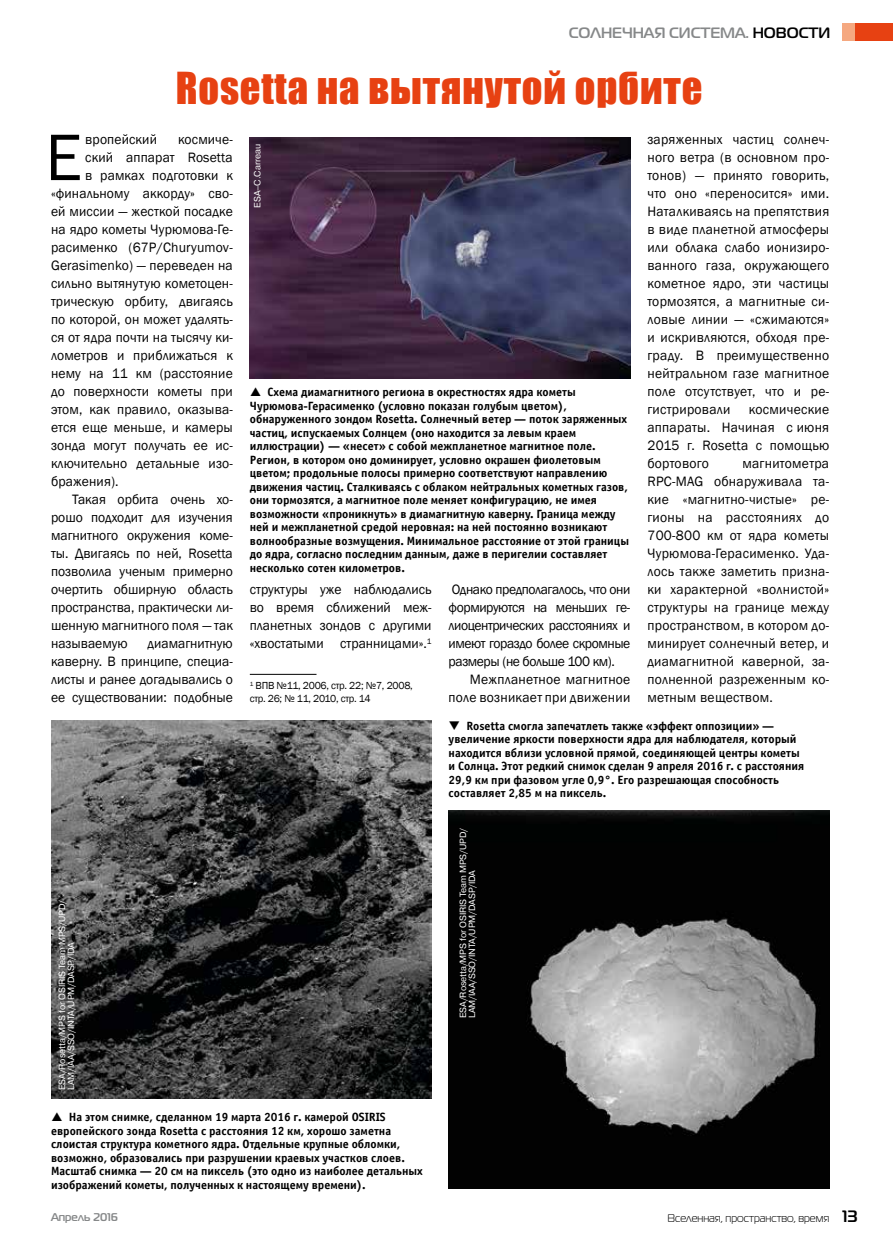
<style>
.page{position:relative;width:893px;height:1255px;background:#fff}
.page>*{position:absolute;margin:0;border:0;box-sizing:border-box;transform-origin:0 0}
.t1{font:67.95px "Franklin Gothic";color:#000}
.t2{font:40.5px "Impact";letter-spacing:.02em;color:#e74112}
.t3{font:700 15px "Magistral C";color:#868889}
.t4{font:13.95px/18px "Franklin Gothic";letter-spacing:.01em;color:#000;text-align:justify}
.t5{font:13.95px "Franklin Gothic";letter-spacing:-.03em;color:#000}
.t6{font:700 12px/13.5px "Officina Sans C";color:#000}
.t7{font:11.25px "Magistral C";color:#000}
.t8{font:700 11.25px "Magistral C";color:#868889}
.t9{font:10.5px/12.3px "Franklin Gothic";letter-spacing:-.025em;color:#000}
.t10{font:9px/9px "Pragmatica C";letter-spacing:-.01em;color:#fff}
.s1{color:#000}
.s2{font-weight:700;font-size:16.5px}
</style>
<div class="page">
<div style="left:855px;top:23px;width:38px;height:17px;background:#e74112"></div>
<div style="left:842px;top:23px;width:13px;height:17px;background:#f5a880"></div>
<img style="left:250px;top:137px;width:380px;height:241px">
<img style="left:51px;top:720px;width:381px;height:378px">
<img style="left:449px;top:810px;width:380px;height:377px">
<hr style="left:250px;top:674px;width:66px;height:1px;background:#000">
<p class="t3" style="left:569px;top:24px;width:230px">СОЛНЕЧНАЯ СИСТЕМА. <span class="s1">но вости</span></p>
<p class="t2" style="left:176px;top:57px;width:528px">Rosetta на вытянутой орбите</p>
<p class="t1" style="left:45px;top:115px;width:38px">Е</p>
<p class="t4" style="left:85px;top:131px;width:73px">вропейский</p>
<p class="t4" style="left:178px;top:131px;width:56px">космиче-</p>
<p class="t4" style="left:85px;top:149px;width:149px">ский аппарат Rosetta</p>
<p class="t4" style="left:85px;top:167px;width:149px">в рамках подготовки к</p>
<p class="t4" style="left:51px;top:185px;width:183px">«финальному аккорду» сво-</p>
<p class="t4" style="left:51px;top:203px;width:183px">ей миссии — жесткой посадке</p>
<p class="t4" style="left:51px;top:221px;width:183px">на ядро кометы Чурюмова-Ге-</p>
<p class="t4" style="left:51px;top:239px;width:183px">расименко (67P/Churyumov-</p>
<p class="t4" style="left:51px;top:257px;width:183px">Gerasimenko) — переведен на</p>
<p class="t4" style="left:51px;top:275px;width:183px">сильно вытянутую кометоцен-</p>
<p class="t4" style="left:51px;top:293px;width:183px">трическую орбиту, двигаясь</p>
<p class="t4" style="left:51px;top:311px;width:183px">по которой, он может удалять-</p>
<p class="t4" style="left:51px;top:329px;width:183px">ся от ядра почти на тысячу ки-</p>
<p class="t4" style="left:51px;top:347px;width:183px">лометров и приближаться к</p>
<p class="t4" style="left:51px;top:365px;width:183px">нему на 11 км (расстояние</p>
<p class="t4" style="left:51px;top:383px;width:183px">до поверхности кометы при</p>
<p class="t4" style="left:51px;top:401px;width:183px">этом, как правило, оказыва-</p>
<p class="t4" style="left:51px;top:419px;width:183px">ется еще меньше, и камеры</p>
<p class="t4" style="left:51px;top:437px;width:183px">зонда могут получать ее ис-</p>
<p class="t4" style="left:51px;top:455px;width:183px">ключительно детальные изо-</p>
<p class="t4" style="left:51px;top:473px;width:69px">бражения).</p>
<p class="t4" style="left:72px;top:491px;width:162px">Такая орбита очень хо-</p>
<p class="t4" style="left:51px;top:509px;width:183px">рошо подходит для изучения</p>
<p class="t4" style="left:51px;top:527px;width:183px">магнитного окружения коме-</p>
<p class="t4" style="left:51px;top:545px;width:183px">ты. Двигаясь по ней, Rosetta</p>
<p class="t4" style="left:51px;top:563px;width:183px">позволила ученым примерно</p>
<p class="t4" style="left:51px;top:581px;width:183px">очертить обширную область</p>
<p class="t4" style="left:51px;top:599px;width:183px">пространства, практически ли-</p>
<p class="t4" style="left:51px;top:617px;width:183px">шенную магнитного поля — так</p>
<p class="t4" style="left:51px;top:635px;width:78px">называемую</p>
<p class="t4" style="left:51px;top:635px;width:183px;text-indent:97px">диамагнитную каверну. В принципе, специа&shy;листы и ранее догадывались о ее существовании: подобные</p>
<p class="t10" style="left:58px;top:1089px;width:191px;rotate:-90deg">ESA/Rosetta/MPS for OSIRIS Team MPS/UPD/<br>LAM/IAA/SSO/INTA/UPM/DASP/IDA</p>
<p class="t10" style="left:253px;top:207px;width:65px;rotate:-90deg">ESA–C.Carreau</p>
<p class="t6" style="left:250px;top:385px;width:381px;text-indent:18px">Схема диамагнитного региона в окрестностях ядра кометы Чурюмова-Герасименко (условно показан голубым цветом), обнаруженного зондом Rosetta. Солнечный ветер — поток заряженных частиц, испускаемых Солнцем (оно находится за левым краем иллюстрации) — «несет» с собой межпланетное магнитное поле.<br>Регион, в котором оно доминирует, условно окрашен фиолетовым цветом; продольные полосы примерно соответствуют направлению движения частиц. Сталкиваясь с облаком нейтральных кометных газов, они тормозятся, а магнитное поле меняет конфигурацию, не имея возможности «проникнуть» в диамагнитную каверну. Граница между ней и межпланетной средой неровная: на ней постоянно возникают волнообразные возмущения. Минимальное расстояние от этой границы до ядра, согласно последним данным, даже в перигелии составляет несколько сотен километров.</p>
<p class="t4" style="left:250px;top:581px;width:183px">структуры уже наблюдались во время сближений меж&shy;планетных зондов с другими «хвостатыми странницами».<sup>1</sup></p>
<p class="t5" style="left:452px;top:581px;width:180px">Однако предполагалось, что они</p>
<p class="t5" style="left:449px;top:599px;width:183px">формируются на меньших ге-</p>
<p class="t5" style="left:449px;top:617px;width:183px">лиоцентрических расстояниях и</p>
<p class="t5" style="left:449px;top:635px;width:183px">имеют гораздо более скромные</p>
<p class="t5" style="left:449px;top:653px;width:168px">размеры (не больше 100 км).</p>
<p class="t4" style="left:470px;top:671px;width:162px">Межпланетное магнитное</p>
<p class="t4" style="left:449px;top:689px;width:183px">поле возникает при движении</p>
<p class="t9" style="left:250px;top:680px;width:165px"><sup>1</sup> ВПВ №11, 2006, стр. 22; №7, 2008, стр. 26; № 11, 2010, стр. 14</p>
<p class="t4" style="left:647px;top:131px;width:183px">заряженных частиц солнеч&shy;ного ветра (в основном про&shy;тонов) — принято говорить, что оно «переносится» ими.<br>Наталкиваясь на препятствия в виде планетной атмосферы или облака слабо ионизиро&shy;ванного газа, окружающего кометное ядро, эти частицы тормозятся, а магнитные си&shy;ловые линии — «сжимаются» и искривляются, обходя пре&shy;граду. В преимущественно нейтральном газе магнитное поле отсутствует, что и ре&shy;гистрировали</p>
<p class="t4" style="left:647px;top:401px;width:183px;text-indent:101px">космические аппараты. Начиная с июня 2015 г. Rosetta с помощью бортового</p>
<p class="t4" style="left:647px;top:455px;width:183px;text-indent:95px">магнитометра RPC-MAG обнаруживала та&shy;кие «магнитно-чистые» ре&shy;гионы на расстояниях до 700-800 км от ядра кометы Чурюмова-Герасименко. Уда&shy;лось также заметить призна&shy;ки характерной «волнистой» структуры на границе между пространством, в котором до&shy;минирует солнечный ветер, и диамагнитной каверной, за&shy;полненной разреженным ко&shy;метным веществом.</p>
<p class="t6" style="left:449px;top:719px;width:357px">❑ Rosetta смогла запечатлеть также «эффект оппозиции» — увеличение яркости поверхности ядра для наблюдателя, который находится вблизи условной прямой, соединяющей центры кометы и Солнца. Этот редкий снимок сделан 9 апреля 2016 г. с расстояния 29,9 км при фазовом угле 0,9°. Его разрешающая способность составляет 2,85 м на пиксель.</p>
<p class="t10" style="left:459px;top:1017px;width:191px;rotate:-90deg">ESA/Rosetta/MPS for OSIRIS Team MPS/UPD/<br>LAM/IAA/SSO/INTA/UPM/DASP/IDA</p>
<p class="t6" style="left:51px;top:1110px;width:373px;text-indent:18px">На этом снимке, сделанном 19 марта 2016 г. камерой OSIRIS европейского зонда Rosetta с расстояния 12 км, хорошо заметна слоистая структура кометного ядра. Отдельные крупные обломки, возможно, образовались при разрушении краевых участков слоев.<br>Масштаб снимка — 20 см на пиксель (это одно из наиболее детальных изображений кометы, полученных к настоящему времени).</p>
<p class="t8" style="left:51px;top:1210px;width:68px">Апрель 2016</p>
<p class="t7" style="left:667px;top:1211px;width:192px">Вселенная, пространство, время <span class="s2">13</span></p>
</div>
